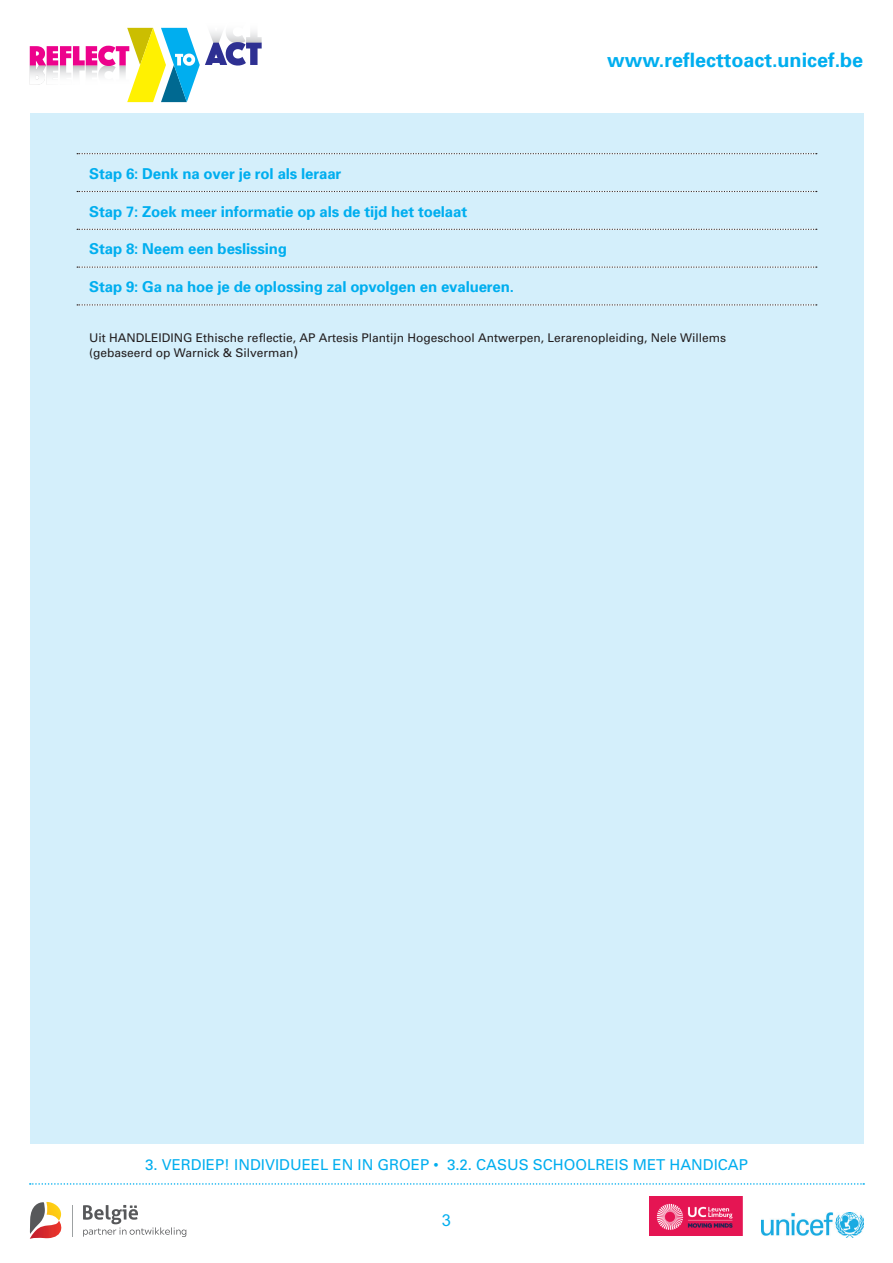
<style>
.page{position:relative;width:893px;height:1263px;background:#fff}
.page>*{position:absolute;margin:0;border:0;box-sizing:border-box;transform-origin:0 0}
.t1{font:700 19.8px "Univers";color:#00aeef}
.t2{font:16.5px "Arial";color:#00aeef}
.t3{font:700 15px "Univers";letter-spacing:-.01em;color:#00aeef}
.t4{font:15px "Univers";color:#00aeef}
.t5{font:12px/15px "Univers";color:#231f20}
.s1{font-size:15px}
</style>
<div class="page">
<svg style="left:30px;top:27px;width:232px;height:75px"></svg>
<div style="left:30px;top:113px;width:833px;height:1031px;background:#d4effb"></div>
<img style="left:761px;top:1212px;width:102px;height:25px">
<svg style="left:83px;top:1205px;width:103px;height:32px"></svg>
<hr style="left:72px;top:1205px;width:1px;height:32px;background:#9da1a2">
<svg style="left:30px;top:1202px;width:32px;height:37px"></svg>
<svg style="left:30px;top:1183px;width:834px;height:2px"></svg>
<img style="left:650px;top:1196px;width:93px;height:39px">
<svg style="left:77px;top:153px;width:740px;height:1px"></svg>
<svg style="left:77px;top:191px;width:740px;height:1px"></svg>
<svg style="left:77px;top:229px;width:740px;height:1px"></svg>
<svg style="left:77px;top:266px;width:740px;height:2px"></svg>
<svg style="left:77px;top:304px;width:740px;height:1px"></svg>
<h1 class="t1" style="left:607px;top:48px;width:257px">www.reflecttoact.unicef.be</h1>
<p class="t3" style="left:89px;top:164px;width:254px">Stap 6: Denk na over je rol als leraar</p>
<p class="t3" style="left:89px;top:202px;width:379px">Stap 7: Zoek meer informatie op als de tijd het toelaat</p>
<p class="t3" style="left:89px;top:239px;width:199px">Stap 8: Neem een beslissing</p>
<p class="t3" style="left:89px;top:277px;width:426px">Stap 9: Ga na hoe je de oplossing zal opvolgen en evalueren.</p>
<p class="t5" style="left:89px;top:330px;width:638px">Uit HANDLEIDING Ethische reflectie, AP Artesis Plantijn Hogeschool Antwerpen, Lerarenopleiding, Nele Willems (gebaseerd op Warnick &amp; Silverman<span class="s1">)</span></p>
<p class="t4" style="left:145px;top:1155px;width:604px">3. VERDIEP! INDIVIDUEEL EN IN GROEP • 3.2. CASUS SCHOOLREIS MET HANDICAP</p>
<p class="t2" style="left:442px;top:1209px;width:11px">3</p>
</div>
